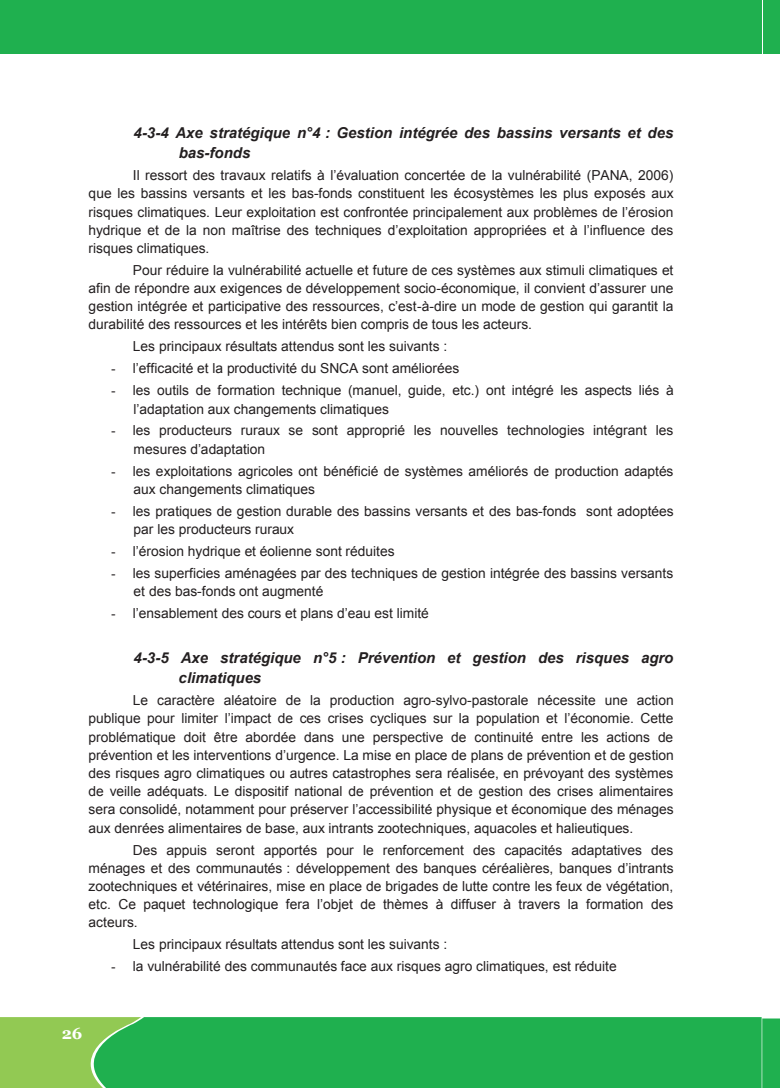
<style>
.page{position:relative;width:780px;height:1088px;background:#fff}
.page>*{position:absolute;margin:0;border:0;box-sizing:border-box;transform-origin:0 0}
.t1{font:700 16.25px "Georgia";color:#fff}
.t2{font:italic 700 15px/19.8px "Arial";color:#231f20}
.t3{font:13.75px/18.1px "Arial";color:#231f20}
.t4{font:13.75px/18.1px "Arial";color:#231f20}
.s1{font-style:inherit}
.s2{font-family:"Times New Roman"}
</style>
<div class="page">
<div style="left:0;top:1017px;width:67px;height:71px;background:#92c953"></div>
<svg style="left:67px;top:1017px;width:694px;height:71px;background:#26b150"></svg>
<svg style="left:762px;top:1018px;width:18px;height:70px"></svg>
<div style="left:1px;top:1px;width:760px;height:53px;background:#1fb04f"></div>
<div style="left:763px;top:0;width:17px;height:54px;background:#1fb04f"></div>
<p class="t2" style="left:179px;top:123px;width:496px;text-indent:-45px">4-3-4 Axe stratégique n°4 : Gestion intégrée des bassins versants et des bas-fonds</p>
<p class="t4" style="left:133px;top:166px;width:542px">Il ressort des travaux relatifs à l’évaluation concertée de la vulnérabilité (PANA, 2006)</p>
<p class="t3" style="left:89px;top:185px;width:586px">que les bassins versants et les bas-fonds constituent les écosystèmes les plus exposés aux</p>
<p class="t4" style="left:89px;top:203px;width:586px">risques climatiques. Leur exploitation est confrontée principalement aux problèmes de l’érosion hydrique et de la non maîtrise des techniques d’exploitation appropriées et à l’influence des</p>
<p class="t3" style="left:133px;top:237px;width:542px;line-height:21.9px;text-indent:-44px">risques climatiques.<br>Pour réduire la vulnérabilité actuelle et future de ces systèmes aux stimuli climatiques et</p>
<p class="t3" style="left:89px;top:279px;width:586px;text-align:justify">afin de répondre aux exigences de développement socio-<span class="s1">économique, il convient d’assurer une gestion intégrée et participative des ressources, c’est</span>-à-dire un mode de gestion qui garantit la durabilité des ressources et les intérêts bien compris de tous les acteurs.</p>
<p class="t3" style="left:133px;top:338px;width:316px">Les principaux résultats attendus sont les suivants :</p>
<p class="t4" style="left:111px;top:360px;width:349px"><span class="s2">-</span> l’efficacité et la productivité du SNCA sont améliorées</p>
<p class="t3" style="left:134px;top:382px;width:541px;text-indent:-22px"><span class="s2">-</span> les outils de formation technique (manuel, guide, etc.) ont intégré les aspects liés à <span class="s1">l’adaptation aux changements climatiques</span></p>
<p class="t3" style="left:134px;top:422px;width:541px;text-indent:-22px"><span class="s2">-</span> les producteurs ruraux se sont approprié les nouvelles technologies intégrant les <span class="s1">mesures d’adaptation</span></p>
<p class="t3" style="left:134px;top:462px;width:541px;text-indent:-22px"><span class="s2">-</span> les exploitations agricoles ont bénéficié de systèmes améliorés de production adaptés aux changements climatiques</p>
<p class="t3" style="left:134px;top:502px;width:541px;text-indent:-23px"><span class="s2">-</span> les pratiques de gestion durable des bassins versants et des bas-fonds sont adoptées par les producteurs ruraux</p>
<p class="t4" style="left:111px;top:542px;width:285px"><span class="s2">-</span> l’érosion hydrique et éolienne sont réduites</p>
<p class="t3" style="left:134px;top:564px;width:541px;text-indent:-22px"><span class="s2">-</span> les superficies aménagées par des techniques de gestion intégrée des bassins versants et des bas-fonds ont augmenté</p>
<p class="t4" style="left:111px;top:604px;width:319px"><span class="s2">-</span> l’ensablement des cours et plans d’eau est limité</p>
<p class="t2" style="left:179px;top:648px;width:496px;text-indent:-45px">4-3-5 Axe stratégique n°5 : Prévention et gestion des risques agro climatiques</p>
<p class="t3" style="left:89px;top:691px;width:586px;text-align:justify;text-indent:44px">Le caractère aléatoire de la production agro-sylvo-pastorale nécessite une action publique pour limi<span class="s1">ter l’impact de ces crises cycliques sur la population et l’économie. Cette </span>problématique doit être abordée dans une perspective de continuité entre les actions de <span class="s1">prévention et les interventions d’urgence. La mise en place de plans de prévention et de ges</span>tion des risques agro climatiques ou autres catastrophes sera réalisée, en prévoyant des systèmes de veille adéquats. Le dispositif national de prévention et de gestion des crises alimentaires <span class="s1">sera consolidé, notamment pour préserver l’accessibilité physiq</span>ue et économique des ménages aux denrées alimentaires de base, aux intrants zootechniques, aquacoles et halieutiques.</p>
<p class="t3" style="left:89px;top:841px;width:586px;text-align:justify;text-indent:44px">Des appuis seront apportés pour le renforcement des capacités adaptatives des ménages et des communautés : développement des banques céréa<span class="s1">lières, banques d’intrants </span>zootechniques et vétérinaires, mise en place de brigades de lutte contre les feux de végétation,</p>
<p class="t4" style="left:89px;top:895px;width:586px">etc. Ce paquet technologique fera l’objet de thèmes à diffuser à travers la formation des</p>
<p class="t3" style="left:133px;top:911px;width:316px;line-height:21.9px;text-indent:-44px">acteurs.<br>Les principaux résultats attendus sont les suivants :</p>
<p class="t3" style="left:111px;top:957px;width:507px"><span class="s2">-</span> la vulnérabilité des communautés face aux risques agro climatiques, est réduite</p>
<p class="t1" style="left:62px;top:1023px;width:22px">26</p>
</div>
